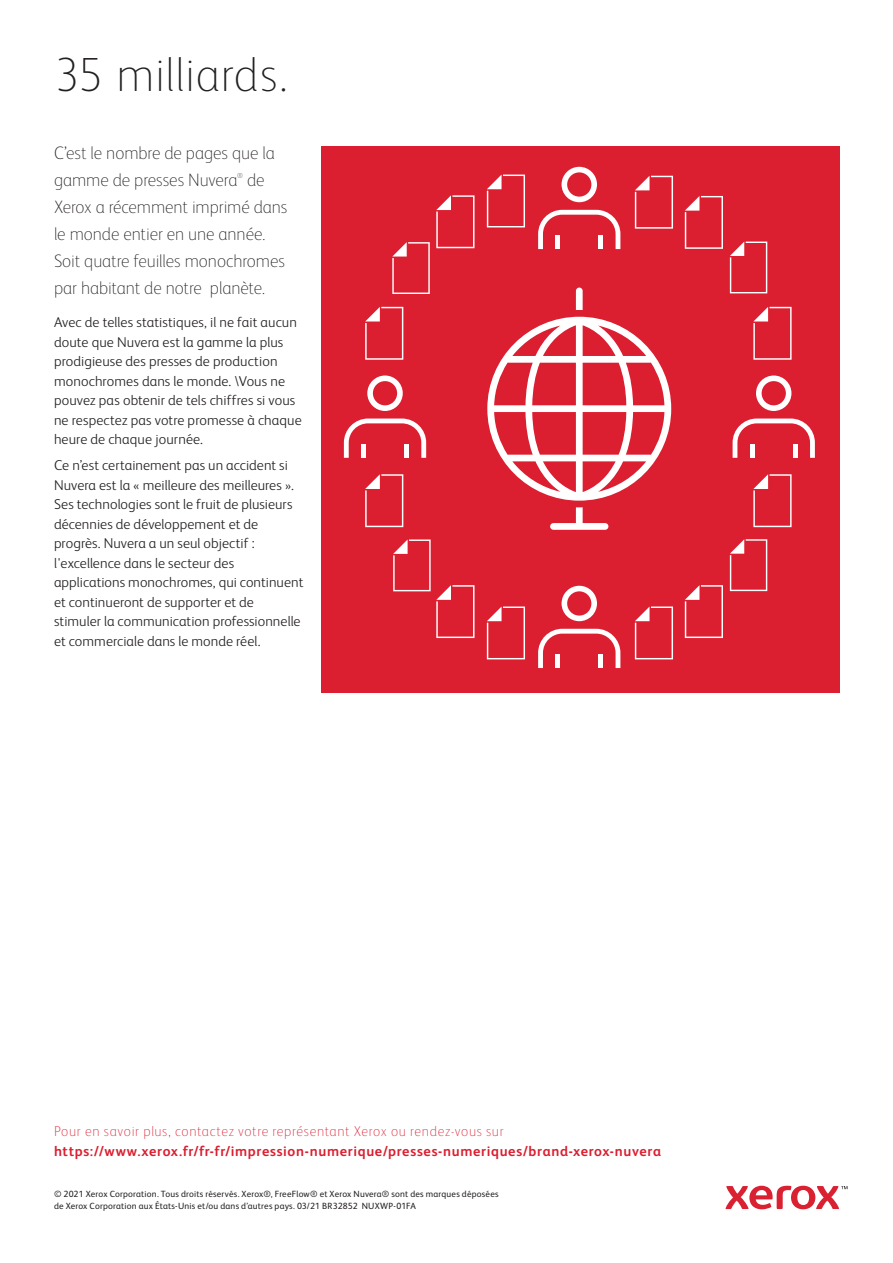
<style>
.page{position:relative;width:893px;height:1263px;background:#fff}
.page>*{position:absolute;margin:0;border:0;box-sizing:border-box;transform-origin:0 0}
.Head_32_36{font:100 48px "Xerox Sans";letter-spacing:.01em;color:#231f20}
.Body_Text___Bullets{font:100 18px/27px "Xerox Sans";letter-spacing:-.005em;color:#231f20}
.Body_Text___Bullets-2{font:300 14.25px/19.5px "Xerox Sans";letter-spacing:.005em;color:#231f20}
.Call_to_action{font:700 14.25px/19.5px "Xerox Sans";letter-spacing:.045em;color:#db1e30}
.Legal{font:9px/12px "Xerox Sans";letter-spacing:.02em;color:#231f20}
.Body_Text___Bullets-3{font:100 7.2px "Xerox Sans";color:#231f20}
.s1{font-weight:100}
</style>
<div class="page">
<div style="left:321px;top:146px;width:518px;height:547px;background:#db1e30"></div>
<svg style="left:576px;top:288px;width:7px;height:22px"></svg>
<svg style="left:550px;top:507px;width:58px;height:23px"></svg>
<svg style="left:487px;top:317px;width:184px;height:184px"></svg>
<svg style="left:344px;top:418px;width:82px;height:40px"></svg>
<svg style="left:367px;top:375px;width:36px;height:36px"></svg>
<svg style="left:733px;top:418px;width:82px;height:40px"></svg>
<svg style="left:756px;top:375px;width:35px;height:36px"></svg>
<svg style="left:538px;top:629px;width:82px;height:39px"></svg>
<svg style="left:562px;top:586px;width:35px;height:35px"></svg>
<svg style="left:487px;top:606px;width:38px;height:53px"></svg>
<svg style="left:487px;top:167px;width:133px;height:83px"></svg>
<svg style="left:436px;top:195px;width:38px;height:53px"></svg>
<svg style="left:393px;top:539px;width:81px;height:99px"></svg>
<svg style="left:392px;top:242px;width:38px;height:52px"></svg>
<svg style="left:365px;top:474px;width:38px;height:53px"></svg>
<svg style="left:365px;top:307px;width:38px;height:53px"></svg>
<svg style="left:635px;top:606px;width:38px;height:53px"></svg>
<svg style="left:635px;top:176px;width:38px;height:53px"></svg>
<svg style="left:685px;top:585px;width:38px;height:53px"></svg>
<svg style="left:685px;top:196px;width:38px;height:53px"></svg>
<svg style="left:730px;top:539px;width:37px;height:52px"></svg>
<svg style="left:730px;top:242px;width:37px;height:51px"></svg>
<svg style="left:753px;top:474px;width:39px;height:53px"></svg>
<svg style="left:753px;top:307px;width:39px;height:53px"></svg>
<svg style="left:726px;top:1186px;width:121px;height:23px"></svg>
<p class="Head_32_36" style="left:54px;top:43px;width:235px">35 milliards.</p>
<p class="Body_Text___Bullets" style="left:54px;top:139px;width:222px">C’est le nombre de pages que la gamme de presses Nuvera</p>
<p class="Body_Text___Bullets-3" style="left:237px;top:171px;width:7px">®</p>
<p class="Body_Text___Bullets" style="left:54px;top:166px;width:235px;text-indent:193px">de<br>Xerox a récemment imprimé dans le monde entier en une année.<br>Soit quatre feuilles monochromes par habitant de notre planète.</p>
<p class="Body_Text___Bullets-2" style="left:54px;top:312px;width:249px">Avec de telles statistiques, il ne fait aucun doute que Nuvera est la gamme la plus prodigieuse des presses de production monochromes dans le monde. \Vous ne pouvez pas obtenir de tels chiffres si vous ne respectez pas votre promesse à chaque heure de chaque journée.</p>
<p class="Body_Text___Bullets-2" style="left:54px;top:455px;width:251px">Ce n’est certainement pas un accident si Nuvera est la « meilleure des meilleures ».<br>Ses technologies sont le fruit de plusieurs décennies de développement et de progrès. Nuvera a un seul objectif : l'excellence dans le secteur des applications monochromes, qui continuent et continueront de supporter et de stimuler la communication professionnelle et commerciale dans le monde réel.</p>
<p class="Call_to_action" style="left:54px;top:1121px;width:609px"><span class="s1">Pour en savoir plus, contactez votre représentant Xerox ou rendez-vous sur </span>https://www.xerox.fr/fr-fr/impression-numerique/presses-numeriques/brand-xerox-nuvera</p>
<p class="Legal" style="left:54px;top:1187px;width:446px">© 2021 Xerox Corporation. Tous droits réservés. Xerox®, FreeFlow® et Xerox Nuvera® sont des marques déposées de Xerox Corporation aux États-Unis et/ou dans d’autres pays. 03/21 BR32852 NUXWP-01FA</p>
</div>
